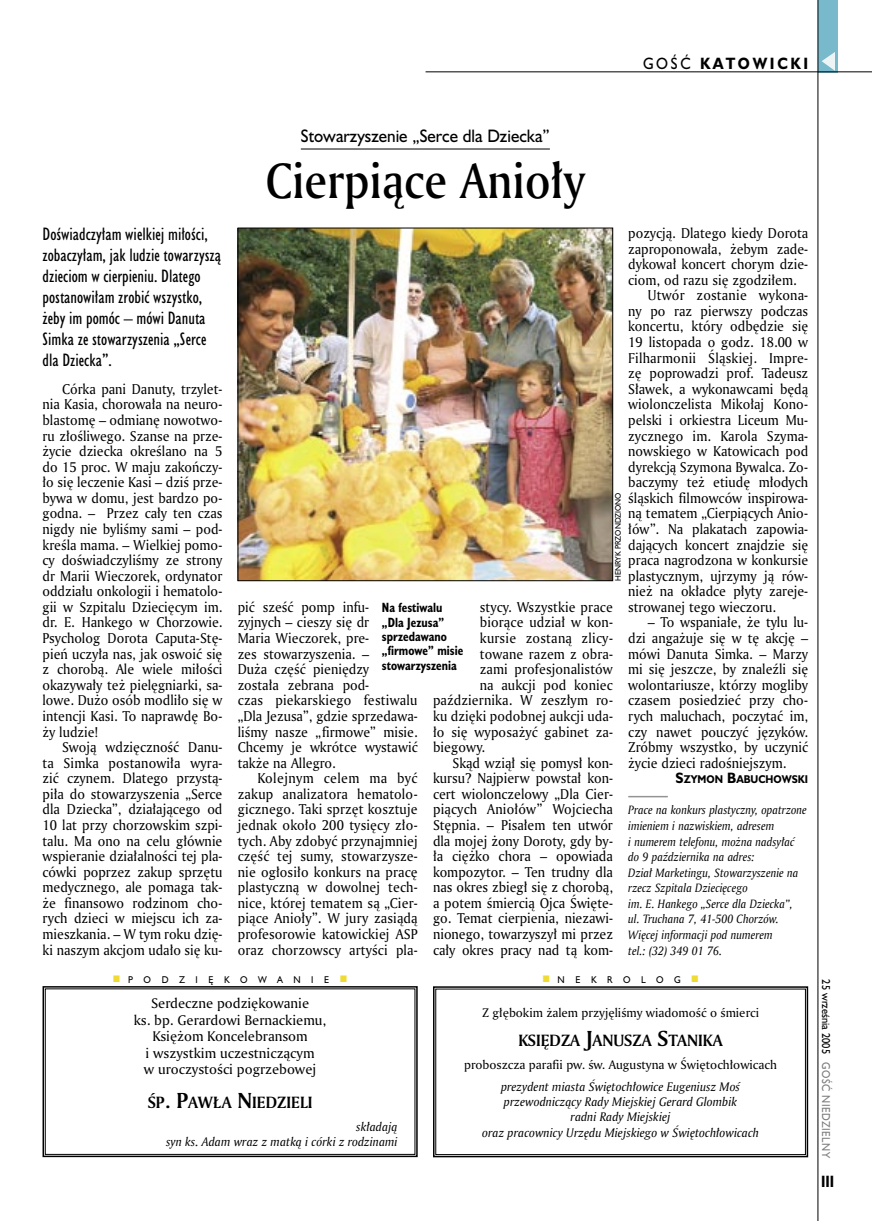
<style>
.page{position:relative;width:872px;height:1221px;background:#fff}
.page>*{position:absolute;margin:0;border:0;box-sizing:border-box;transform-origin:0 0}
._05a_tytyl_AmMd_32_pt{font:48px "Amerigo Md PL";color:#000;scale:.9 1}
._06-4_lead_lokal_HuCn_11_pt{font:16.5px/21px "Humanst 521 Cn PL";color:#000}
._04-3_nadtytul_lokal{font:16.5px "Humanst 521 PL";color:#000;scale:.94 1}
.t1{font:700 15.75px "Amerigo PL";color:#000}
._15b_temat_prawo{font:700 15px "Humanst 521 PL";letter-spacing:.2em;color:#000;scale:.9 1}
._17_pagina_prawa{font:700 15px "Humanst 521 Cn PL";color:#000;scale:.94 1}
._01_body_tekst{font:13.8px/15.6px "Amerigo PL";color:#000;text-align:justify;scale:.94 1}
._01_body_tekst-2{font:13.8px "Amerigo PL";letter-spacing:.02em;color:#000;scale:.94 1}
.t2{font:13.5px "Amerigo PL";color:#000}
._09_podpis_zdjecia_HuCnB{font:700 12.3px/14.4px "Humanst 521 Cn PL";color:#000;scale:.94 1}
.t3{font:italic 12px/15px "Amerigo PL";color:#000;text-align:right}
.t4{font:12px "Amerigo PL";color:#000}
._13_notka_koncowa_Am{font:italic 11.7px/15.6px "Amerigo PL";color:#000;scale:.94 1}
._19a_data_prawa_GOSC{font:10.5px "Humanst 521 PL";letter-spacing:.05em;color:#7c7c7c;scale:.9 1}
._19_data_prawa{font:10.5px "Humanst 521 PL";color:#000;scale:.9 1}
._12a_autor_na_koncu_HuBd{font:700 10.35px "Humanst 521 PL";color:#000;scale:.9 1}
._19b_reklama_lewa{font:9px "Humanst 521 PL";letter-spacing:1.25em;color:#000;scale:.94 1}
._09a_autor_zdjecia_Hu_5_pt{font:7.5px "Humanst 521 PL";color:#000;scale:.94 1}
.s1{font-weight:400}
.s2{font-size:13.8px}
.s3{font-size:21px}
</style>
<div class="page">
<div style="left:818px;top:0;width:19px;height:72px;background:#78b9cc"></div>
<hr style="left:817px;top:0;width:1px;height:1220px;background:#000">
<svg style="left:821px;top:52px;width:14px;height:19px"></svg>
<hr style="left:425px;top:72px;width:447px;height:1px;background:#000">
<hr style="left:301px;top:149px;width:249px;height:1px;background:#000">
<hr style="left:628px;top:795px;width:40px;height:2px;background:#939393">
<img style="left:240px;top:230px;width:371px;height:349px">
<div style="left:238px;top:228px;width:375px;height:353px;border:1px solid #000"></div>
<svg style="left:433px;top:986px;width:376px;height:171px"></svg>
<svg style="left:42px;top:986px;width:376px;height:171px"></svg>
<p class="_15b_temat_prawo" style="left:643px;top:53px;width:185px"><span class="s1">GOŚĆ</span> KATOWICKI</p>
<p class="_06-4_lead_lokal_HuCn_11_pt" style="left:43px;top:223px;width:180px">Doświadczyłam wielkiej miłości, zobaczyłam, jak ludzie towarzyszą dzieciom w cierpieniu. Dlatego postanowiłam zrobić wszystko, żeby im pomóc – mówi Danuta<br>Simka ze stowarzyszenia „Serce dla Dziecka”.</p>
<p class="_01_body_tekst" style="left:43px;top:380px;width:193px;text-indent:20px">Córka pani Danuty, trzylet&shy;nia Kasia, chorowała na neuro&shy;blastomę – odmianę nowotwo&shy;ru złośliwego. Szanse na prze&shy;życie dziecka określano na 5 do 15 proc. W maju zakończy&shy;ło się leczenie Kasi – dziś prze&shy;bywa w domu, jest bardzo po&shy;godna. – Przez cały ten czas nigdy nie byliśmy sami – pod&shy;kreśla mama. – Wielkiej pomo&shy;cy doświadczyliśmy ze strony dr Marii Wieczorek, ordynator oddziału onkologii i hematolo&shy;gii w Szpitalu Dziecięcym im. dr. E. Hankego w Chorzowie.<br>Psycholog Dorota Caputa-Stę&shy;pień uczyła nas, jak oswoić się z chorobą. Ale wiele miłości okazywały też pielęgniarki, sa&shy;lowe. Dużo osób modliło się w intencji Kasi. To naprawdę Bo&shy;ży ludzie!</p>
<p class="_01_body_tekst" style="left:43px;top:739px;width:193px;text-indent:20px">Swoją wdzięczność Danu&shy;ta Simka postanowiła wyra&shy;zić czynem. Dlatego przystą&shy;piła do stowarzyszenia „Serce dla Dziecka”, działającego od 10 lat przy chorzowskim szpi&shy;talu. Ma ono na celu głównie wspieranie działalności tej pla&shy;cówki poprzez zakup sprzętu medycznego, ale pomaga tak&shy;że finansowo rodzinom cho&shy;rych dzieci w miejscu ich za&shy;mieszkania. – W tym roku dzię&shy;ki naszym akcjom udało się ku-</p>
<p class="_04-3_nadtytul_lokal" style="left:301px;top:124px;width:266px">Stowarzyszenie „Serce dla Dziecka”</p>
<p class="_05a_tytyl_AmMd_32_pt" style="left:266px;top:148px;width:356px">Cierpiące Anioły</p>
<p class="_01_body_tekst" style="left:628px;top:225px;width:193px">pozycją. Dlatego kiedy Dorota zaproponowała, żebym zade&shy;dykował koncert chorym dzie&shy;ciom, od razu się zgodziłem.</p>
<p class="_01_body_tekst" style="left:628px;top:287px;width:193px;text-indent:20px">Utwór zostanie wykona&shy;ny po raz pierwszy podczas koncertu, który odbędzie się 19 listopada o godz. 18.00 w Filharmonii Śląskiej. Impre&shy;zę poprowadzi prof. Tadeusz Sławek, a wykonawcami będą wiolonczelista Mikołaj Kono&shy;pelski i orkiestra Liceum Mu&shy;zycznego im. Karola Szyma&shy;nowskiego w Katowicach pod dyrekcją Szymona Bywalca. Zo&shy;baczymy też etiudę młodych śląskich filmowców inspirowa&shy;ną tematem „Cierpiących Anio&shy;łów”. Na plakatach zapowia&shy;dających koncert znajdzie się praca nagrodzona w konkursie plastycznym, ujrzymy ją rów&shy;nież na okładce płyty zareje&shy;strowanej tego wieczoru.</p>
<p class="_01_body_tekst" style="left:628px;top:614px;width:193px;text-indent:20px">– To wspaniałe, że tylu lu&shy;dzi angażuje się w tę akcję – mówi Danuta Simka. – Marzy mi się jeszcze, by znaleźli się wolontariusze, którzy mogliby czasem posiedzieć przy cho&shy;rych maluchach, poczytać im, czy nawet pouczyć języków.<br>Zróbmy wszystko, by uczynić życie dzieci radośniejszym.</p>
<p class="_12a_autor_na_koncu_HuBd" style="left:675px;top:772px;width:149px"><span class="s2">S</span>ZYMON <span class="s2">B</span>ABUCHOWSKI</p>
<p class="_13_notka_koncowa_Am" style="left:628px;top:802px;width:192px">Prace na konkurs plastyczny, opatrzone imieniem i nazwiskiem, adresem<br>i numerem telefonu, można nadsyłać do 9 października na adres:<br>Dział Marketingu, Stowarzyszenie na rzecz Szpitala Dziecięcego<br>im. E. Hankego „Serce dla Dziecka”, ul. Truchana 7, 41-500 Chorzów.<br>Więcej informacji pod numerem<br>tel.: (32) 349 01 76.</p>
<p class="_09a_autor_zdjecia_Hu_5_pt" style="left:613px;top:580px;width:96px;rotate:-90deg">HENRYK PRZONDZIONO</p>
<p class="_01_body_tekst" style="left:480px;top:598px;width:143px">stycy. Wszystkie prace</p>
<p class="_01_body_tekst" style="left:480px;top:614px;width:143px">biorące udział w kon-</p>
<p class="_01_body_tekst-2" style="left:480px;top:629px;width:143px">kursie zostaną zlicy-</p>
<p class="_01_body_tekst" style="left:480px;top:645px;width:143px">towane razem z obra-</p>
<p class="_01_body_tekst" style="left:480px;top:661px;width:143px">zami profesjonalistów</p>
<p class="_01_body_tekst" style="left:480px;top:676px;width:143px">na aukcji pod koniec</p>
<p class="_01_body_tekst" style="left:433px;top:692px;width:193px">października. W zeszłym ro-</p>
<p class="_01_body_tekst" style="left:433px;top:707px;width:193px">ku dzięki podobnej aukcji uda-</p>
<p class="_01_body_tekst" style="left:433px;top:723px;width:193px">ło się wyposażyć gabinet za-</p>
<p class="_01_body_tekst" style="left:433px;top:739px;width:57px">biegowy.</p>
<p class="_01_body_tekst" style="left:433px;top:754px;width:193px;text-indent:20px">Skąd wziął się pomysł kon&shy;kursu? Najpierw powstał kon&shy;cert wiolonczelowy „Dla Cier&shy;piących Aniołów” Wojciecha Stępnia. – Pisałem ten utwór dla mojej żony Doroty, gdy by&shy;ła ciężko chora – opowiada kompozytor. – Ten trudny dla nas okres zbiegł się z chorobą, a potem śmiercią Ojca Święte&shy;go. Temat cierpienia, niezawi&shy;nionego, towarzyszył mi przez cały okres pracy nad tą kom-</p>
<p class="_01_body_tekst" style="left:238px;top:598px;width:193px;text-align:left">pić sześć pomp infu-<br>zyjnych – cieszy się dr<br>Maria Wieczorek, pre-<br>zes stowarzyszenia. –<br>Duża część pieniędzy<br>została zebrana pod-<br>czas piekarskiego festiwalu „Dla Jezusa”, gdzie sprzedawa&shy;liśmy nasze „firmowe” misie.<br>Chcemy je wkrótce wystawić także na Allegro.</p>
<p class="_01_body_tekst" style="left:238px;top:770px;width:193px;text-indent:20px">Kolejnym celem ma być zakup analizatora hematolo&shy;gicznego. Taki sprzęt kosztuje jednak około 200 tysięcy zło&shy;tych. Aby zdobyć przynajmniej część tej sumy, stowarzysze&shy;nie ogłosiło konkurs na pracę plastyczną w dowolnej tech&shy;nice, której tematem są „Cier&shy;piące Anioły”. W jury zasiądą profesorowie katowickiej ASP oraz chorzowscy artyści pla-</p>
<p class="_09_podpis_zdjecia_HuCnB" style="left:382px;top:600px;width:88px">Na festiwalu „Dla Jezusa” sprzedawano „firmowe” misie stowarzyszenia</p>
<p class="_19b_reklama_lewa" style="left:128px;top:973px;width:215px">PODZIĘKOWANIE</p>
<p class="t2" style="left:151px;top:994px;width:160px">Serdeczne podziękowanie</p>
<p class="t2" style="left:134px;top:1010px;width:194px">ks. bp. Gerardowi Bernackiemu,</p>
<p class="t2" style="left:152px;top:1027px;width:157px">Księżom Koncelebransom</p>
<p class="t2" style="left:146px;top:1043px;width:170px">i wszystkim uczestniczącym</p>
<p class="t2" style="left:144px;top:1060px;width:174px">w uroczystości pogrzebowej</p>
<p class="t1" style="left:148px;top:1091px;width:166px">ŚP<span class="s3">. P</span>AWŁA <span class="s3">N</span>IEDZIELI</p>
<p class="t3" style="left:166px;top:1118px;width:233px">składają<br>syn ks. Adam wraz z matką i córki z rodzinami</p>
<p class="_19b_reklama_lewa" style="left:557px;top:973px;width:132px">NEKROLOG</p>
<p class="t4" style="left:482px;top:1004px;width:278px">Z głębokim żalem przyjęliśmy wiadomość o śmierci</p>
<p class="t1" style="left:518px;top:1030px;width:206px">KSIĘDZA <span class="s3">J</span>ANUSZA <span class="s3">S</span>TANIKA</p>
<p class="t4" style="left:464px;top:1056px;width:314px">proboszcza parafii pw. św. Augustyna w Świętochłowicach</p>
<p class="t3" style="left:501px;top:1079px;width:240px">prezydent miasta Świętochłowice Eugeniusz Moś</p>
<p class="t3" style="left:504px;top:1094px;width:235px">przewodniczący Rady Miejskiej Gerard Glombik</p>
<p class="t3" style="left:570px;top:1109px;width:102px">radni Rady Miejskiej</p>
<p class="t3" style="left:482px;top:1124px;width:278px">oraz pracownicy Urzędu Miejskiego w Świętochłowicach</p>
<p class="_19_data_prawa" style="left:833px;top:979px;width:84px;rotate:90deg">25 września 2005</p>
<p class="_19a_data_prawa_GOSC" style="left:833px;top:1062px;width:108px;rotate:90deg">GOŚĆ NIEDZIELNY</p>
<p class="_17_pagina_prawa" style="left:821px;top:1171px;width:15px">III</p>
</div>
